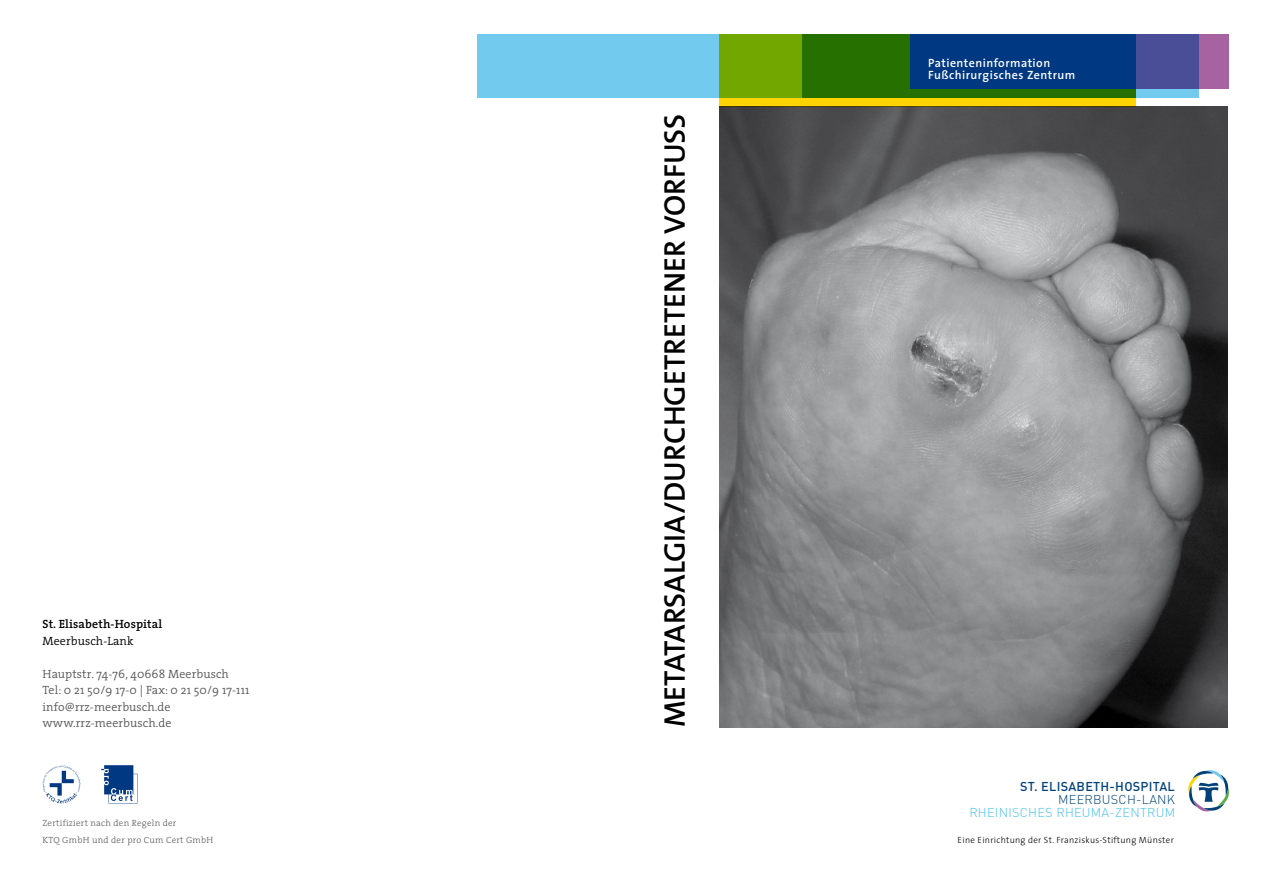
<style>
.page{position:relative;width:1263px;height:893px;background:#fff}
.page>*{position:absolute;margin:0;border:0;box-sizing:border-box;transform-origin:0 0}
.t1{font:600 30px "The Sans";color:#000}
.t2{font:300 12.75px "DIN";letter-spacing:.02em;color:#45c0eb}
.t3{font:500 12.75px "DIN";letter-spacing:.02em;color:#004178}
.t4{font:300 12.75px "DIN";letter-spacing:.02em;color:#004178}
.t5{font:300 12px/16.5px "The Serif";letter-spacing:.01em;color:#58585a}
.t6{font:600 12px/12px "The Sans";letter-spacing:.04em;color:#fff}
.t7{font:600 12px "The Serif";letter-spacing:.01em;color:#000}
.t8{font:300 12px "The Serif";letter-spacing:.01em;color:#000}
.t9{font:300 9px/16.5px "The Serif";letter-spacing:.03em;color:#58585a}
.t10{font:300 9px "The Sans";letter-spacing:.03em;color:#000}
</style>
<div class="page">
<img style="left:720px;top:106px;width:508px;height:621px">
<svg style="left:1188px;top:770px;width:41px;height:42px"></svg>
<div style="left:477px;top:34px;width:722px;height:63px;background:#72caef"></div>
<svg style="left:720px;top:34px;width:416px;height:72px;background:#a3b500"></svg>
<div style="left:802px;top:34px;width:334px;height:63px;background:#267000"></div>
<svg style="left:1136px;top:34px;width:93px;height:54px;background:#685499"></svg>
<div style="left:910px;top:34px;width:226px;height:54px;background:#003882"></div>
<svg style="left:43px;top:765px;width:38px;height:38px"></svg>
<svg style="left:101px;top:765px;width:37px;height:38px"></svg>
<p class="t7" style="left:43px;top:614px;width:121px">St. Elisabeth-Hospital</p>
<p class="t8" style="left:43px;top:631px;width:93px">Meerbusch-Lank</p>
<p class="t5" style="left:43px;top:665px;width:208px">Hauptstr. 74-76, 40668 Meerbusch<br>Tel: 0 21 50/9 17-0 | Fax: 0 21 50/9 17-111 info@rrz-meerbusch.de www.rrz-meerbusch.de</p>
<p class="t9" style="left:43px;top:814px;width:172px">Zertifiziert nach den Regeln der<br>KTQ GmbH und der pro Cum Cert GmbH</p>
<h1 class="t1" style="left:650px;top:727px;width:615px;rotate:-90deg">METATARSALGIA/DURCHGETRETENER VORFUSS</h1>
<p class="t6" style="left:928px;top:57px;width:149px">Patienteninformation<br>Fußchirurgisches Zentrum</p>
<p class="t3" style="left:1020px;top:778px;width:156px">ST. ELISABETH-HOSPITAL</p>
<p class="t4" style="left:1058px;top:791px;width:118px">MEERBUSCH-LANK</p>
<p class="t2" style="left:969px;top:805px;width:207px">RHEINISCHES RHEUMA-ZENTRUM</p>
<p class="t10" style="left:958px;top:832px;width:218px">Eine Einrichtung der St. Franziskus-Stiftung Münster</p>
</div>
